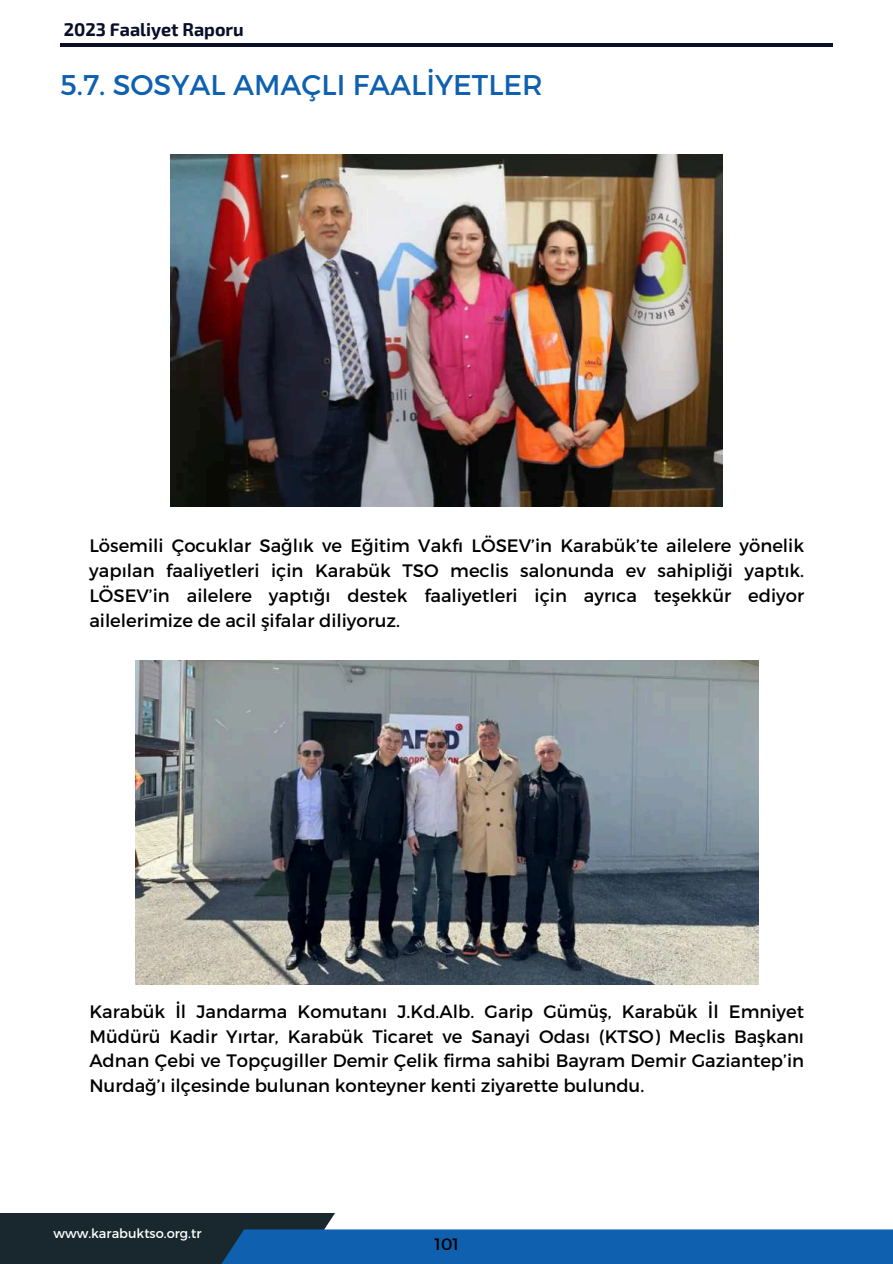
<style>
.page{position:relative;width:893px;height:1264px;background:#fff}
.page>*{position:absolute;margin:0;border:0;box-sizing:border-box;transform-origin:0 0}
.t1{font:28.5px "Montserrat";color:#0f61af}
.t2{font:18px/24.8px "Montserrat";color:#000;text-align:justify}
.t3{font:700 18px "Exo 2";color:#070f29}
.t4{font:16.5px "Montserrat";color:#000}
.t5{font:13.05px "Montserrat";color:#fff}
</style>
<div class="page">
<div style="left:0;top:1212px;width:335px;height:51px;background:#18282e"></div>
<div style="left:175px;top:1229px;width:717px;height:34px;background:#0f61af"></div>
<hr style="left:60px;top:44px;width:773px;height:3px;background:#070f29">
<img style="left:171px;top:155px;width:551px;height:352px">
<img style="left:136px;top:661px;width:622px;height:323px">
<p class="t3" style="left:64px;top:19px;width:182px">2023 Faaliyet Raporu</p>
<h1 class="t1" style="left:60px;top:67px;width:484px">5.7. SOSYAL AMAÇLI FAAL1YETLER</h1>
<p class="t2" style="left:89px;top:533px;width:716px">Lösemili Çocuklar Sağl2k ve Eğitim Vakf2 LÖSEV’in Karabük’te ailelere yönelik yap2lan faaliyetleri için Karabük TSO meclis salonunda ev sahipliği yapt2k.<br>LÖSEV’in ailelere yapt2ğ2 destek faaliyetleri için ayr2ca te`ekkür ediyor ailelerimize de acil `ifalar diliyoruz.</p>
<p class="t2" style="left:89px;top:999px;width:716px">Karabük 1l Jandarma Komutan2 J.Kd.Alb. Garip Gümü`, Karabük 1l Emniyet Müdürü Kadir Y2rtar, Karabük Ticaret ve Sanayi Odas2 (KTSO) Meclis Ba`kan2<br>Adnan Çebi ve Topçugiller Demir Çelik firma sahibi Bayram Demir Gaziantep’in Nurdağ’2 ilçesinde bulunan konteyner kenti ziyarette bulundu.</p>
<p class="t5" style="left:53px;top:1225px;width:149px">www.karabuktso.org.tr</p>
<p class="t4" style="left:434px;top:1233px;width:26px">101</p>
</div>
